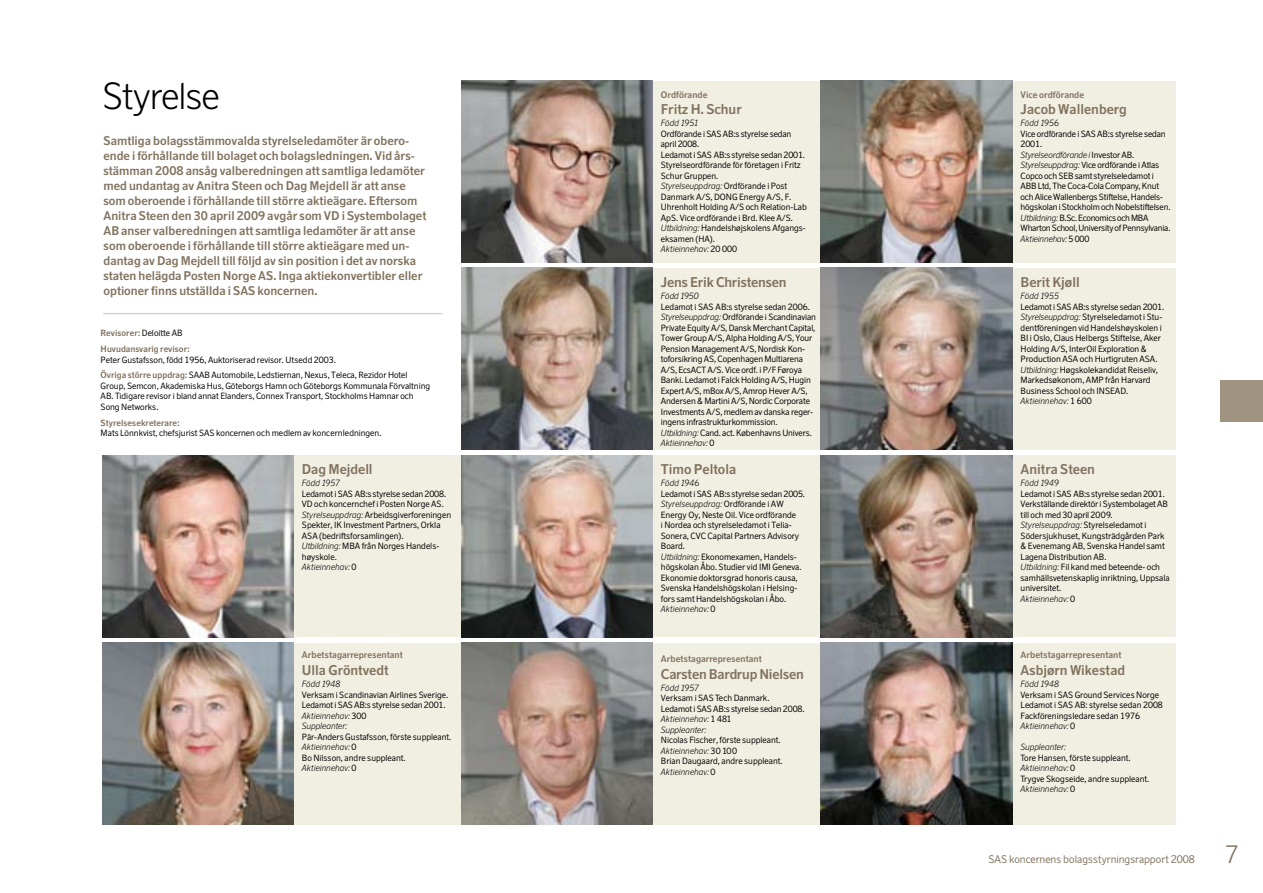
<style>
.page{position:relative;width:1263px;height:893px;background:#fff}
.page>*{position:absolute;margin:0;border:0;box-sizing:border-box;transform-origin:0 0}
.t1{font:300 36px "Scandinavian";letter-spacing:-.02em;color:#000}
.t2{font:300 24px "Scandinavian Table";color:#81725e}
.t3{font:700 13.5px "Scandinavian Table";color:#81725e}
.t4{font:700 12px/15px "Scandinavian Table";color:#81725e}
.t5{font:10.5px "Scandinavian";color:#81725e}
.t6{font:700 9px "Scandinavian Table";color:#81725e}
.t7{font:8.7px/10.5px "Scandinavian";color:#000}
.t8{font:italic 300 8.7px "Scandinavian";color:#000}
.t9{font:700 8.7px/15.8px "Scandinavian Table";color:#81725e}
.s1{font-family:"Scandinavian";font-weight:400;color:#000}
.s2{font-family:"Scandinavian Table";font-weight:700;color:#81725e}
.s3{font-weight:300;font-style:italic}
</style>
<div class="page">
<div style="left:102px;top:643px;width:1074px;height:181px;background:#f1eee2"></div>
<img style="left:102px;top:643px;width:191px;height:181px">
<img style="left:461px;top:643px;width:191px;height:181px">
<div style="left:102px;top:455px;width:1074px;height:182px;background:#f1eee2"></div>
<div style="left:463px;top:268px;width:713px;height:182px;background:#f1eee2"></div>
<div style="left:465px;top:81px;width:711px;height:182px;background:#f1eee2"></div>
<img style="left:461px;top:455px;width:191px;height:182px">
<img style="left:821px;top:455px;width:191px;height:182px">
<img style="left:821px;top:268px;width:191px;height:182px">
<img style="left:461px;top:268px;width:191px;height:182px">
<img style="left:821px;top:81px;width:191px;height:182px">
<img style="left:461px;top:81px;width:191px;height:182px">
<img style="left:102px;top:455px;width:191px;height:182px">
<img style="left:821px;top:643px;width:191px;height:181px">
<hr style="left:103px;top:313px;width:339px;height:1px;background:#cac2b3">
<div style="left:1221px;top:380px;width:42px;height:42px;background:#9f9480"></div>
<h1 class="t1" style="left:102px;top:75px;width:119px">Styrelse</h1>
<p class="t4" style="left:104px;top:133px;width:324px">Samtliga bolagsstämmovalda styrelseledamöter är obero&shy;ende i förhållande till bolaget och bolagsledningen. Vid års&shy;stämman 2008 ansåg valberedningen att samtliga ledamöter med undantag av Anitra Steen och Dag Mejdell är att anse som oberoende i förhållande till större aktieägare. Eftersom Anitra Steen den 30 april 2009 avgår som VD i Systembolaget AB anser valberedningen att samtliga ledamöter är att anse som oberoende i förhållande till större aktieägare med un&shy;dantag av Dag Mejdell till följd av sin position i det av norska staten helägda Posten Norge AS. Inga aktiekonvertibler eller optioner finns utställda i SAS koncernen.</p>
<p class="t9" style="left:101px;top:325px;width:91px">Revisorer: <span class="s1">Deloitte AB<br></span>Huvudansvarig revisor:</p>
<p class="t7" style="left:101px;top:352px;width:308px;line-height:15.8px">Peter Gustafsson, född 1956, Auktoriserad revisor. Utsedd 2003.<br><span class="s2">Övriga större uppdrag:</span> SAAB Automobile, Ledstiernan, Nexus, Teleca, Rezidor Hotel</p>
<p class="t7" style="left:101px;top:380px;width:331px">Group, Semcon, Akademiska Hus, Göteborgs Hamn och Göteborgs Kommunala Förvaltning<br>AB. Tidigare revisor i bland annat Elanders, Connex Transport, Stockholms Hamnar och<br>Song Networks.</p>
<p class="t9" style="left:101px;top:415px;width:81px">Styrelsesekreterare:</p>
<p class="t7" style="left:101px;top:428px;width:282px">Mats Lönnkvist, chefsjurist SAS koncernen och medlem av koncernledningen.</p>
<h3 class="t3" style="left:302px;top:461px;width:72px">Dag Mejdell</h3>
<p class="t8" style="left:302px;top:478px;width:40px">Född 1957</p>
<p class="t7" style="left:302px;top:488px;width:151px">Ledamot i SAS AB:s styrelse sedan 2008.<br>VD och koncernchef i Posten Norge AS.<br><span class="s3">Styrelseuppdrag:</span> Arbeidsgiverforeningen<br>Spekter, IK Investment Partners, Orkla<br>ASA (bedriftsforsamlingen).<br><span class="s3">Utbildning:</span> MBA från Norges Handels&shy;høyskole.<br><span class="s3">Aktieinnehav:</span> 0</p>
<p class="t6" style="left:302px;top:649px;width:102px">Arbetstagarrepresentant</p>
<h3 class="t3" style="left:302px;top:662px;width:88px">Ulla Gröntvedt</h3>
<p class="t8" style="left:302px;top:679px;width:40px">Född 1948</p>
<p class="t7" style="left:302px;top:689px;width:148px">Verksam i Scandinavian Airlines Sverige.<br>Ledamot i SAS AB:s styrelse sedan 2001.<br><span class="s3">Aktieinnehav:</span> 300<br><span class="s3">Suppleanter:</span></p>
<p class="t7" style="left:302px;top:731px;width:151px">Pär-Anders Gustafsson, förste suppleant.<br><span class="s3">Aktieinnehav:</span> 0<br>Bo Nilsson, andre suppleant.<br><span class="s3">Aktieinnehav:</span> 0</p>
<p class="t6" style="left:661px;top:89px;width:48px">Ordförande</p>
<h3 class="t3" style="left:661px;top:101px;width:82px">Fritz H. Schur</h3>
<p class="t8" style="left:661px;top:118px;width:40px">Född 1951</p>
<p class="t7" style="left:661px;top:128px;width:147px">Ordförande i SAS AB:s styrelse sedan april 2008.<br>Ledamot i SAS AB:s styrelse sedan 2001.<br>Styrelseordförande för företagen i Fritz<br>Schur Gruppen.<br><span class="s3">Styrelseuppdrag:</span> Ordförande i Post<br>Danmark A/S, DONG Energy A/S, F.<br>Uhrenholt Holding A/S och Relation-Lab<br>ApS. Vice ordförande i Brd. Klee A/S.<br><span class="s3">Utbildning:</span> Handelshøjskolens Afgangs&shy;eksamen (HA).<br><span class="s3">Aktieinnehav:</span> 20 000</p>
<h3 class="t3" style="left:661px;top:274px;width:127px">Jens Erik Christensen</h3>
<p class="t8" style="left:661px;top:291px;width:39px">Född 1950</p>
<p class="t7" style="left:661px;top:301px;width:157px">Ledamot i SAS AB:s styrelse sedan 2006.<br><span class="s3">Styrelseuppdrag:</span> Ordförande i Scandinavian Private Equity A/S, Dansk Merchant Capital, Tower Group A/S, Alpha Holding A/S, Your Pension Management A/S, Nordisk Kon&shy;toforsikring AS, Copenhagen Multiarena A/S, EcsACT A/S. Vice ordf. i P/F Føroya Banki. Ledamot i Falck Holding A/S, Hugin Expert A/S, mBox A/S, Amrop Hever A/S, Andersen &amp; Martini A/S, Nordic Corporate Investments A/S, medlem av danska reger&shy;ingens infrastrukturkommission.<br><span class="s3">Utbildning:</span> Cand. act. Københavns Univers.<br><span class="s3">Aktieinnehav:</span> 0</p>
<h3 class="t3" style="left:661px;top:461px;width:77px">Timo Peltola</h3>
<p class="t8" style="left:661px;top:478px;width:40px">Född 1946</p>
<p class="t7" style="left:661px;top:488px;width:146px">Ledamot i SAS AB:s styrelse sedan 2005.<br><span class="s3">Styrelseuppdrag:</span> Ordförande i AW Energy Oy, Neste Oil. Vice ordförande<br>i Nordea och styrelseledamot i Telia-Sonera, CVC Capital Partners Advisory Board.<br><span class="s3">Utbildning:</span> Ekonomexamen, Handels&shy;högskolan Åbo. Studier vid IMI Geneva.<br>Ekonomie doktorsgrad honoris causa, Svenska Handelshögskolan i Helsing&shy;fors samt Handelshögskolan i Åbo.<br><span class="s3">Aktieinnehav:</span> 0</p>
<p class="t6" style="left:661px;top:653px;width:102px">Arbetstagarrepresentant</p>
<h3 class="t3" style="left:661px;top:665px;width:144px">Carsten Bardrup Nielsen</h3>
<p class="t8" style="left:661px;top:683px;width:40px">Född 1957</p>
<p class="t7" style="left:661px;top:693px;width:145px">Verksam i SAS Tech Danmark.<br>Ledamot i SAS AB:s styrelse sedan 2008.<br><span class="s3">Aktieinnehav:</span> 1 481<br><span class="s3">Suppleanter:</span></p>
<p class="t7" style="left:661px;top:735px;width:123px">Nicolas Fischer, förste suppleant.<br><span class="s3">Aktieinnehav:</span> 30 100<br>Brian Daugaard, andre suppleant.<br><span class="s3">Aktieinnehav:</span> 0</p>
<p class="t6" style="left:1020px;top:89px;width:65px">Vice ordförande</p>
<h3 class="t3" style="left:1020px;top:101px;width:108px">Jacob Wallenberg</h3>
<p class="t8" style="left:1020px;top:118px;width:40px">Född 1956</p>
<p class="t7" style="left:1020px;top:128px;width:151px">Vice ordförande i SAS AB:s styrelse sedan 2001.<br><span class="s3">Styrelseordförande i</span> Investor AB.<br><span class="s3">Styrelseuppdrag:</span> Vice ordförande i Atlas Copco och SEB samt styrelseledamot i ABB Ltd, The Coca-Cola Company, Knut och Alice Wallenbergs Stiftelse, Handels&shy;högskolan i Stockholm och Nobelstiftelsen.<br><span class="s3">Utbildning:</span> B.Sc. Economics och MBA Wharton School, University of Pennsylvania.<br><span class="s3">Aktieinnehav:</span> 5 000</p>
<h3 class="t3" style="left:1020px;top:274px;width:61px">Berit Kjøll</h3>
<p class="t8" style="left:1020px;top:291px;width:40px">Född 1955</p>
<p class="t7" style="left:1020px;top:301px;width:145px">Ledamot i SAS AB:s styrelse sedan 2001.<br><span class="s3">Styrelseuppdrag:</span> Styrelseledamot i Stu&shy;dentföreningen vid Handelshøyskolen i BI i Oslo, Claus Helbergs Stiftelse, Aker Holding A/S, InterOil Exploration &amp; Production ASA och Hurtigruten ASA.<br><span class="s3">Utbildning:</span> Høgskolekandidat Reiseliv, Markedsøkonom, AMP från Harvard Business School och INSEAD.<br><span class="s3">Aktieinnehav:</span> 1 600</p>
<h3 class="t3" style="left:1020px;top:461px;width:76px">Anitra Steen</h3>
<p class="t8" style="left:1020px;top:478px;width:40px">Född 1949</p>
<p class="t7" style="left:1020px;top:488px;width:151px">Ledamot i SAS AB:s styrelse sedan 2001.<br>Verkställande direktör i Systembolaget AB till och med 30 april 2009.<br><span class="s3">Styrelseuppdrag:</span> Styrelseledamot i<br>Södersjukhuset, Kungsträdgården Park &amp; Evenemang AB, Svenska Handel samt<br>Lagena Distribution AB.<br><span class="s3">Utbildning:</span> Fil kand med beteende- och samhällsvetenskaplig inriktning, Uppsala universitet.<br><span class="s3">Aktieinnehav:</span> 0</p>
<p class="t6" style="left:1020px;top:649px;width:102px">Arbetstagarrepresentant</p>
<h3 class="t3" style="left:1020px;top:662px;width:106px">Asbjørn Wikestad</h3>
<p class="t8" style="left:1020px;top:679px;width:40px">Född 1948</p>
<p class="t7" style="left:1020px;top:689px;width:144px">Verksam i SAS Ground Services Norge<br>Ledamot i SAS AB: styrelse sedan 2008<br>Fackföreningsledare sedan 1976<br><span class="s3">Aktieinnehav:</span> 0</p>
<p class="t8" style="left:1020px;top:742px;width:47px">Suppleanter:</p>
<p class="t7" style="left:1020px;top:752px;width:130px">Tore Hansen, förste suppleant.<br><span class="s3">Aktieinnehav:</span> 0<br>Trygve Skogseide, andre suppleant.<br><span class="s3">Aktieinnehav:</span> 0</p>
<p class="t5" style="left:988px;top:853px;width:208px">SAS koncernens bolagsstyrningsrapport 2008</p>
<h2 class="t2" style="left:1225px;top:840px;width:15px">7</h2>
</div>
